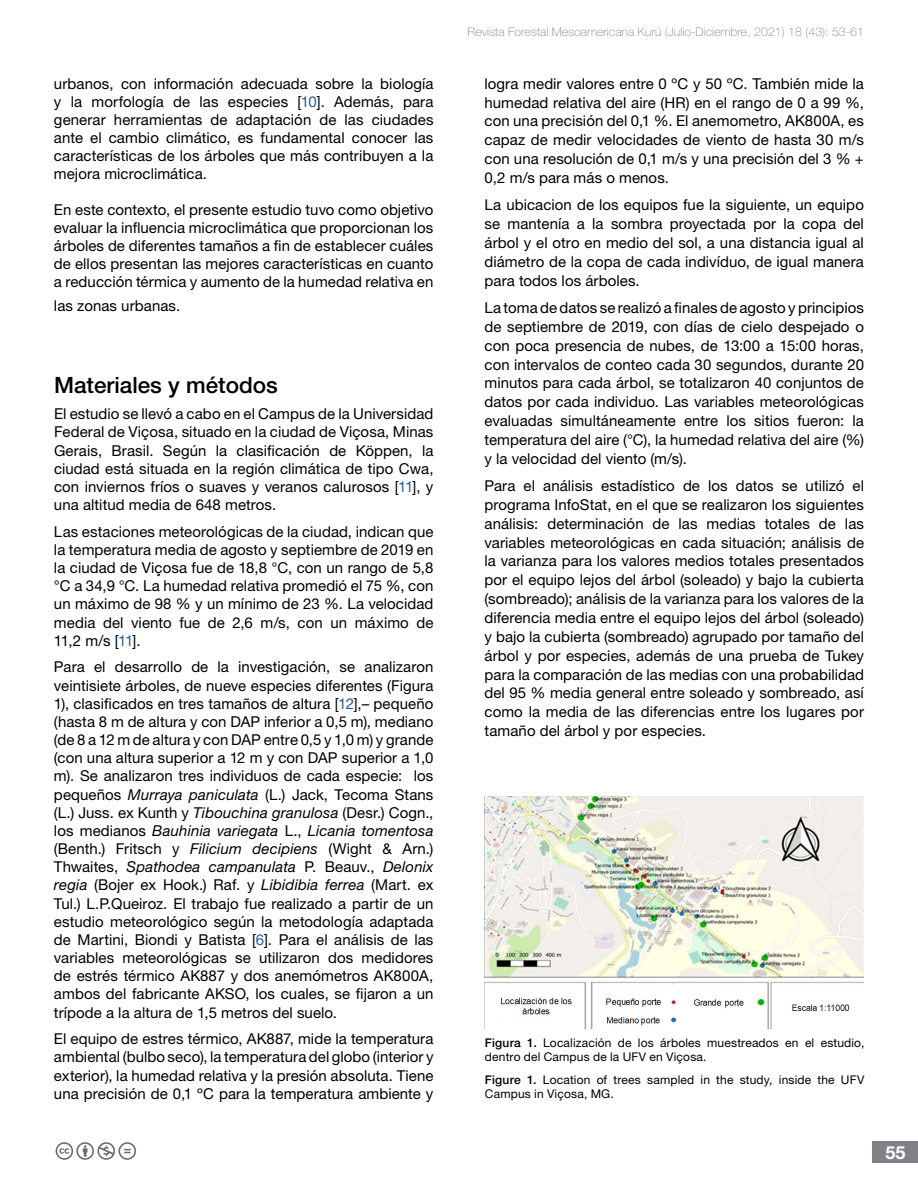
<style>
.page{position:relative;width:918px;height:1188px;background:#fff}
.page>*{position:absolute;margin:0;border:0;box-sizing:border-box;transform-origin:0 0}
.t1{font:500 22.5px "Helvetica Neue LT Std";color:#000}
.t2{font:700 18px "Helvetica Neue LT Std";color:#fff}
.t3{font:15px/18.1px "Helvetica Neue LT Std";letter-spacing:.005em;color:#000;text-align:justify}
.t4{font:12px/14.4px "Helvetica Neue LT Std";letter-spacing:.015em;color:#000}
.t5{font:100 12px "Helvetica Neue LT Std";color:#808285}
.s1{color:#215e9e}
.s2{font-style:italic}
.s3{font-weight:500}
</style>
<div class="page">
<div style="left:873px;top:1142px;width:45px;height:21px;background:#808285"></div>
<svg style="left:55px;top:1142px;width:81px;height:18px"></svg>
<img style="left:485px;top:797px;width:379px;height:231px">
<p class="t5" style="left:468px;top:25px;width:398px">Revista Forestal Mesoamericana Kurú (Julio-Diciembre, 2021) 18 (43): 53-61</p>
<p class="t3" style="left:485px;top:74px;width:381px;line-height:18.9px">logra medir valores entre 0 ºC y 50 ºC. También mide la humedad relativa del aire (HR) en el rango de 0 a 99 %, con una precisión del 0,1 %. El anemometro, AK800A, es capaz de medir velocidades de viento de hasta 30 m/s con una resolución de 0,1 m/s y una precisión del 3 % + 0,2 m/s para más o menos.</p>
<p class="t3" style="left:485px;top:195px;width:381px;line-height:18.9px">La ubicacion de los equipos fue la siguiente, un equipo se mantenía a la sombra proyectada por la copa del árbol y el otro en medio del sol, a una distancia igual al diámetro de la copa de cada indivíduo, de igual manera para todos los árboles.</p>
<p class="t3" style="left:485px;top:298px;width:381px;line-height:18.9px">La toma de datos se realizó a finales de agosto y principios de septiembre de 2019, con días de cielo despejado o con poca presencia de nubes, de 13:00 a 15:00 horas, con intervalos de conteo cada 30 segundos, durante 20 minutos para cada árbol, se totalizaron 40 conjuntos de datos por cada individuo. Las variables meteorológicas evaluadas simultáneamente entre los sitios fueron: la temperatura del aire (°C), la humedad relativa del aire (%) y la velocidad del viento (m/s).</p>
<p class="t3" style="left:485px;top:476px;width:381px;line-height:18.9px">Para el análisis estadístico de los datos se utilizó el programa InfoStat, en el que se realizaron los siguientes análisis: determinación de las medias totales de las variables meteorológicas en cada situación; análisis de la varianza para los valores medios totales presentados por el equipo lejos del árbol (soleado) y bajo la cubierta (sombreado); análisis de la varianza para los valores de la diferencia media entre el equipo lejos del árbol (soleado) y bajo la cubierta (sombreado) agrupado por tamaño del árbol y por especies, además de una prueba de Tukey para la comparación de las medias con una probabilidad del 95 % media general entre soleado y sombreado, así como la media de las diferencias entre los lugares por tamaño del árbol y por especies.</p>
<p class="t3" style="left:54px;top:74px;width:381px">urbanos, con información adecuada sobre la biología y la morfología de las especies [<span class="s1">10</span>]. Además, para generar herramientas de adaptación de las ciudades ante el cambio climático, es fundamental conocer las características de los árboles que más contribuyen a la mejora microclimática.</p>
<p class="t3" style="left:54px;top:200px;width:381px">En este contexto, el presente estudio tuvo como objetivo evaluar la influencia microclimática que proporcionan los árboles de diferentes tamaños a fin de establecer cuáles de ellos presentan las mejores características en cuanto a reducción térmica y aumento de la humedad relativa en</p>
<p class="t3" style="left:54px;top:296px;width:128px">las zonas urbanas.</p>
<h1 class="t1" style="left:54px;top:371px;width:225px">Materiales y métodos</h1>
<p class="t3" style="left:54px;top:405px;width:381px">El estudio se llevó a cabo en el Campus de la Universidad Federal de Viçosa, situado en la ciudad de Viçosa, Minas Gerais, Brasil. Según la clasificación de Köppen, la ciudad está situada en la región climática de tipo Cwa, con inviernos fríos o suaves y veranos calurosos [<span class="s1">11</span>], y una altitud media de 648 metros.</p>
<p class="t3" style="left:54px;top:522px;width:381px">Las estaciones meteorológicas de la ciudad, indican que la temperatura media de agosto y septiembre de 2019 en la ciudad de Viçosa fue de 18,8 °C, con un rango de 5,8 °C a 34,9 °C. La humedad relativa promedió el 75 %, con un máximo de 98 % y un mínimo de 23 %. La velocidad media del viento fue de 2,6 m/s, con un máximo de 11,2 m/s [<span class="s1">11</span>].</p>
<p class="t3" style="left:54px;top:658px;width:381px">Para el desarrollo de la investigación, se analizaron veintisiete árboles, de nueve especies diferentes (Figura 1), clasificados en tres tamaños de altura [<span class="s1">12</span>],– pequeño (hasta 8 m de altura y con DAP inferior a 0,5 m), mediano (de 8 a 12 m de altura y con DAP entre 0,5 y 1,0 m) y grande (con una altura superior a 12 m y con DAP superior a 1,0 m). Se analizaron tres individuos de cada especie: los pequeños <span class="s2">Murraya paniculata</span> (L.) Jack, Tecoma Stans (L.) Juss. ex Kunth y <span class="s2">Tibouchina granulosa</span> (Desr.) Cogn., los medianos <span class="s2">Bauhinia variegata</span> L., <span class="s2">Licania tomentosa </span>(Benth.) Fritsch y <span class="s2">Filicium decipiens</span> (Wight &amp; Arn.)<br>Thwaites, <span class="s2">Spathodea campanulata</span> P. Beauv., <span class="s2">Delonix regia</span> (Bojer ex Hook.) Raf. y <span class="s2">Libidibia ferrea</span> (Mart. ex Tul.) L.P.Queiroz. El trabajo fue realizado a partir de un estudio meteorológico según la metodología adaptada de Martini, Biondi y Batista [<span class="s1">6</span>]. Para el análisis de las variables meteorológicas se utilizaron dos medidores de estrés térmico AK887 y dos anemómetros AK800A, ambos del fabricante AKSO, los cuales, se fijaron a un trípode a la altura de 1,5 metros del suelo.</p>
<p class="t3" style="left:54px;top:1030px;width:381px">El equipo de estres térmico, AK887, mide la temperatura ambiental (bulbo seco), la temperatura del globo (interior y exterior), la humedad relativa y la presión absoluta. Tiene una precisión de 0,1 ºC para la temperatura ambiente y</p>
<p class="t4" style="left:485px;top:1035px;width:381px"><span class="s3">Figura 1.</span> Localización de los árboles muestreados en el estudio, dentro del Campus de la UFV en Viçosa.</p>
<p class="t4" style="left:485px;top:1072px;width:381px"><span class="s3">Figure 1.</span> Location of trees sampled in the study, inside the UFV<br>Campus in Viçosa, MG.</p>
<p class="t2" style="left:885px;top:1141px;width:22px">55</p>
</div>
